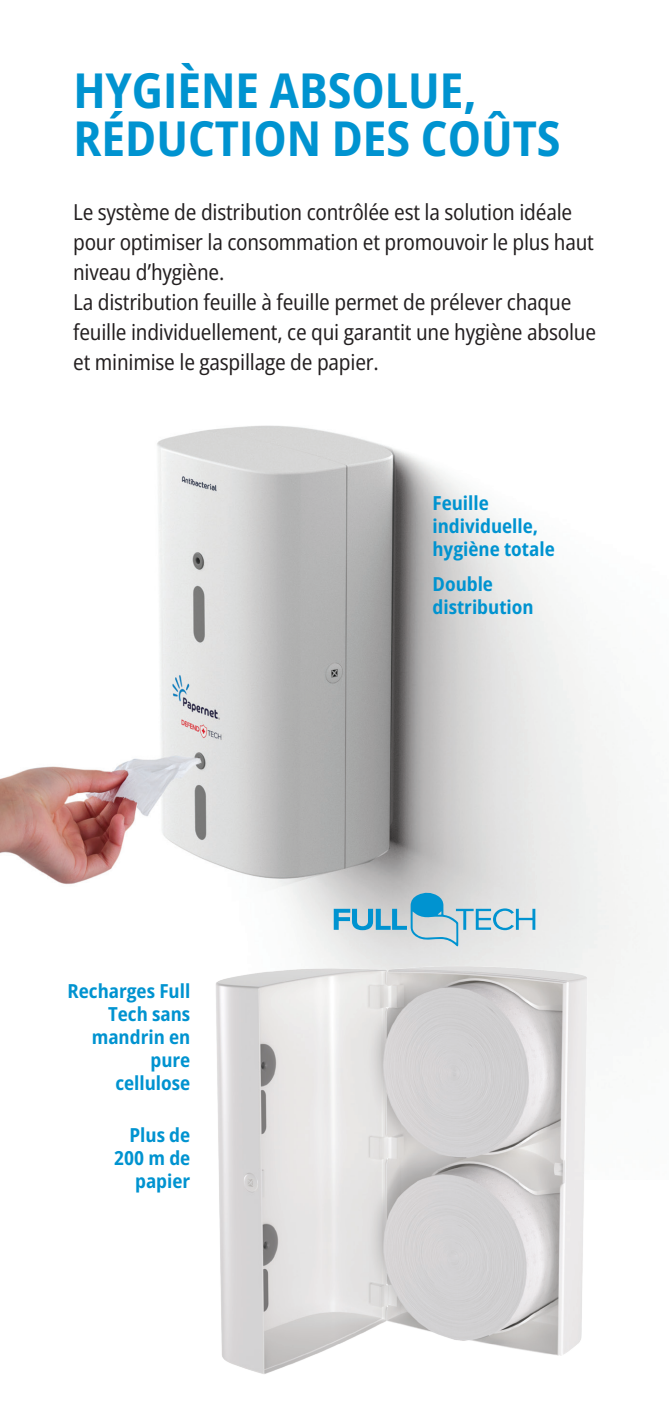
<style>
.page{position:relative;width:669px;height:1418px;background:#fff}
.page>*{position:absolute;margin:0;border:0;box-sizing:border-box;transform-origin:0 0}
.t1{font:700 semi-condensed 48px "Open Sans";color:#0093d0}
.t2{font:semi-condensed 22px/30px "Open Sans";letter-spacing:-.01em;color:#231f20}
.t3{font:700 semi-condensed 19.2px/23px "Open Sans";color:#0093d0;text-align:right}
</style>
<div class="page">
<img style="left:0;top:425px;width:639px;height:507px">
<img style="left:216px;top:932px;width:424px;height:442px">
<svg style="left:334px;top:891px;width:201px;height:55px"></svg>
<p class="t1" style="left:73px;top:58px;width:405px">HYGIÈNE ABSOLUE,</p>
<p class="t1" style="left:73px;top:106px;width:489px">RÉDUCTION DES COÛTS</p>
<p class="t2" style="left:73px;top:196px;width:522px">Le système de distribution contrôlée est la solution idéale pour optimiser la consommation et promouvoir le plus haut niveau d’hygiène.</p>
<p class="t2" style="left:73px;top:286px;width:524px">La distribution feuille à feuille permet de prélever chaque feuille individuellement, ce qui garantit une hygiène absolue et minimise le gaspillage de papier.</p>
<p class="t3" style="left:432px;top:491px;width:58px">Feuille</p>
<p class="t3" style="left:432px;top:514px;width:107px">individuelle,</p>
<p class="t3" style="left:432px;top:537px;width:124px">hygiène totale</p>
<p class="t3" style="left:68px;top:979px;width:124px">Recharges Full<br>Tech sans</p>
<p class="t3" style="left:92px;top:1025px;width:100px">mandrin en pure</p>
<p class="t3" style="left:115px;top:1071px;width:76px">cellulose</p>
<p class="t3" style="left:130px;top:1122px;width:62px">Plus de</p>
<p class="t3" style="left:114px;top:1145px;width:78px">200 m de papier</p>
<p class="t3" style="left:432px;top:572px;width:62px">Double</p>
<p class="t3" style="left:432px;top:595px;width:103px">distribution</p>
</div>
